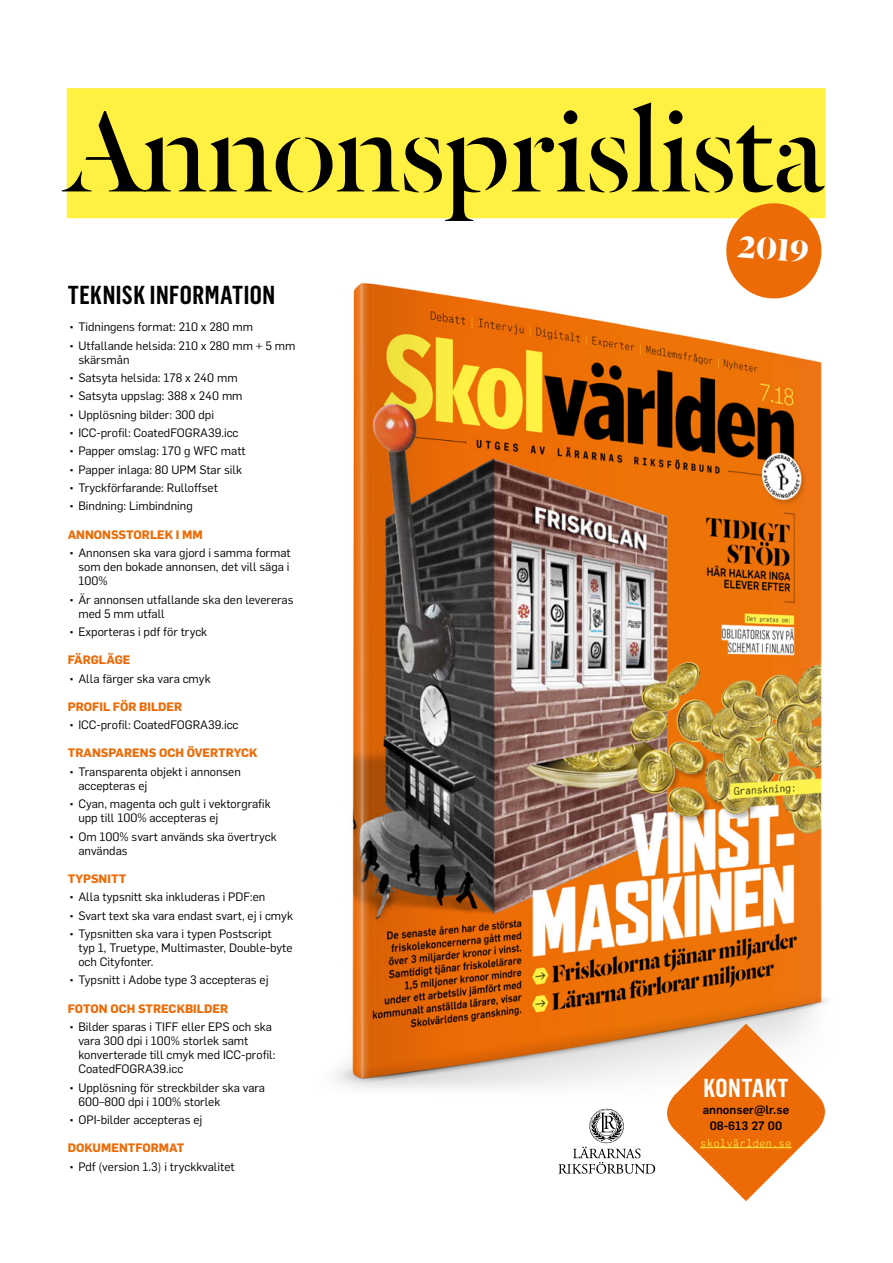
<style>
.page{position:relative;width:893px;height:1263px;background:#fff}
.page>*{position:absolute;margin:0;border:0;box-sizing:border-box;transform-origin:0 0}
.t1{font:126.3px "Dala Floda";letter-spacing:-.01em;color:#000}
.t2{font:700 33.9px "Dala Floda";color:#fff}
.t3{font:600 25.5px "Flama Condensed";letter-spacing:.02em;color:#000}
.t4{font:600 25.5px "Flama Condensed";letter-spacing:.02em;color:#fff}
.t5{font:12px/18.3px "Flama";color:#000}
.t6{font:500 12px/16.5px "Flama";color:#000;text-align:center}
.t7{font:300 10.2px "Atlas Typewriter";color:#fff042}
.s1{font-family:"Atlas Typewriter";font-weight:700}
.s2{font-weight:700;color:#ed6b06}
</style>
<div class="page">
<img style="left:336px;top:282px;width:491px;height:807px">
<div style="left:67px;top:88px;width:758px;height:130px;background:#fff042"></div>
<svg style="left:724px;top:203px;width:99px;height:98px"></svg>
<svg style="left:558px;top:1024px;width:269px;height:177px"></svg>
<h1 class="t1" style="left:67px;top:69px;width:760px">Annonsprislista</h1>
<h3 class="t3" style="left:68px;top:279px;width:209px">TEKNISK INFORMATION</h3>
<p class="t5" style="left:68px;top:317px;width:229px"><span class="s1">·</span> Tidningens format: 210 x 280 mm<br><span class="s1">·</span> Utfallande helsida: 210 x 280 mm + 5 mm</p>
<p class="t5" style="left:68px;top:349px;width:179px;text-indent:11px">skärsmån<br><span class="s1">·</span> Satsyta helsida: 178 x 240 mm <span class="s1">·</span> Satsyta uppslag: 388 x 240 mm <span class="s1">·</span> Upplösning bilder: 300 dpi<br><span class="s1">·</span> ICC-profil: CoatedFOGRA39.icc <span class="s1">·</span> Papper omslag: 170 g WFC matt <span class="s1">·</span> Papper inlaga: 80 UPM Star silk <span class="s1">·</span> Tryckförfarande: Rulloffset<br><span class="s1">·</span> Bindning: Limbindning</p>
<p class="t5" style="left:68px;top:524px;width:225px"><span class="s2">ANNONSSTORLEK I MM<br></span><span class="s1">·</span> Annonsen ska vara gjord i samma format</p>
<p class="t5" style="left:78px;top:559px;width:213px;line-height:14.1px">som den bokade annonsen, det vill säga i<br>100%</p>
<p class="t5" style="left:78px;top:591px;width:217px;line-height:14.1px;text-indent:-11px"><span class="s1">·</span> Är annonsen utfallande ska den levereras med 5 mm utfall</p>
<p class="t5" style="left:68px;top:622px;width:141px"><span class="s1">·</span> Exporteras i pdf för tryck</p>
<p class="t5" style="left:68px;top:650px;width:144px"><span class="s2">FÄRGLÄGE<br></span><span class="s1">·</span> Alla färger ska vara cmyk</p>
<p class="t5" style="left:68px;top:697px;width:172px"><span class="s2">PROFIL FÖR BILDER<br></span><span class="s1">·</span> ICC-profil: CoatedFOGRA39.icc</p>
<p class="t5" style="left:68px;top:743px;width:191px"><span class="s2">TRANSPARENS OCH ÖVERTRYCK </span><span class="s1">·</span> Transparenta objekt i annonsen</p>
<p class="t5" style="left:68px;top:776px;width:204px;text-indent:11px">accepteras ej<br><span class="s1">·</span> Cyan, magenta och gult i vektorgrafik</p>
<p class="t5" style="left:68px;top:808px;width:210px;text-indent:11px">upp till 100% accepteras ej<br><span class="s1">·</span> Om 100% svart används ska övertryck</p>
<p class="t5" style="left:78px;top:840px;width:51px">användas</p>
<p class="t5" style="left:68px;top:869px;width:227px"><span class="s2">TYPSNITT<br></span><span class="s1">·</span> Alla typsnitt ska inkluderas i PDF:en<br><span class="s1">·</span> Svart text ska vara endast svart, ej i cmyk <span class="s1">·</span> Typsnitten ska vara i typen Postscript</p>
<p class="t5" style="left:78px;top:940px;width:216px;line-height:14.1px">typ 1, Truetype, Multimaster, Double-byte och Cityfonter.</p>
<p class="t5" style="left:68px;top:970px;width:202px"><span class="s1">·</span> Typsnitt i Adobe type 3 accepteras ej</p>
<p class="t5" style="left:68px;top:998px;width:206px"><span class="s2">FOTON OCH STRECKBILDER<br></span><span class="s1">·</span> Bilder sparas i TIFF eller EPS och ska</p>
<p class="t5" style="left:78px;top:1033px;width:198px;line-height:14.1px">vara 300 dpi i 100% storlek samt konverterade till cmyk med ICC-profil:<br>CoatedFOGRA39.icc</p>
<p class="t5" style="left:78px;top:1079px;width:188px;line-height:14.1px;text-indent:-11px"><span class="s1">·</span> Upplösning för streckbilder ska vara<br>600–800 dpi i 100% storlek</p>
<p class="t5" style="left:68px;top:1110px;width:136px"><span class="s1">·</span> OPI-bilder accepteras ej</p>
<p class="t5" style="left:68px;top:1138px;width:168px"><span class="s2">DOKUMENTFORMAT<br></span><span class="s1">·</span> Pdf (version 1.3) i tryckkvalitet</p>
<h2 class="t2" style="left:740px;top:223px;width:72px;rotate:5deg">2019</h2>
<h3 class="t4" style="left:703px;top:1072px;width:87px">KONTAKT</h3>
<p class="t6" style="left:703px;top:1100px;width:88px">annonser@lr.se<br>08-613 27 00</p>
<p class="t7" style="left:700px;top:1134px;width:93px">skolvärlden.se</p>
</div>
